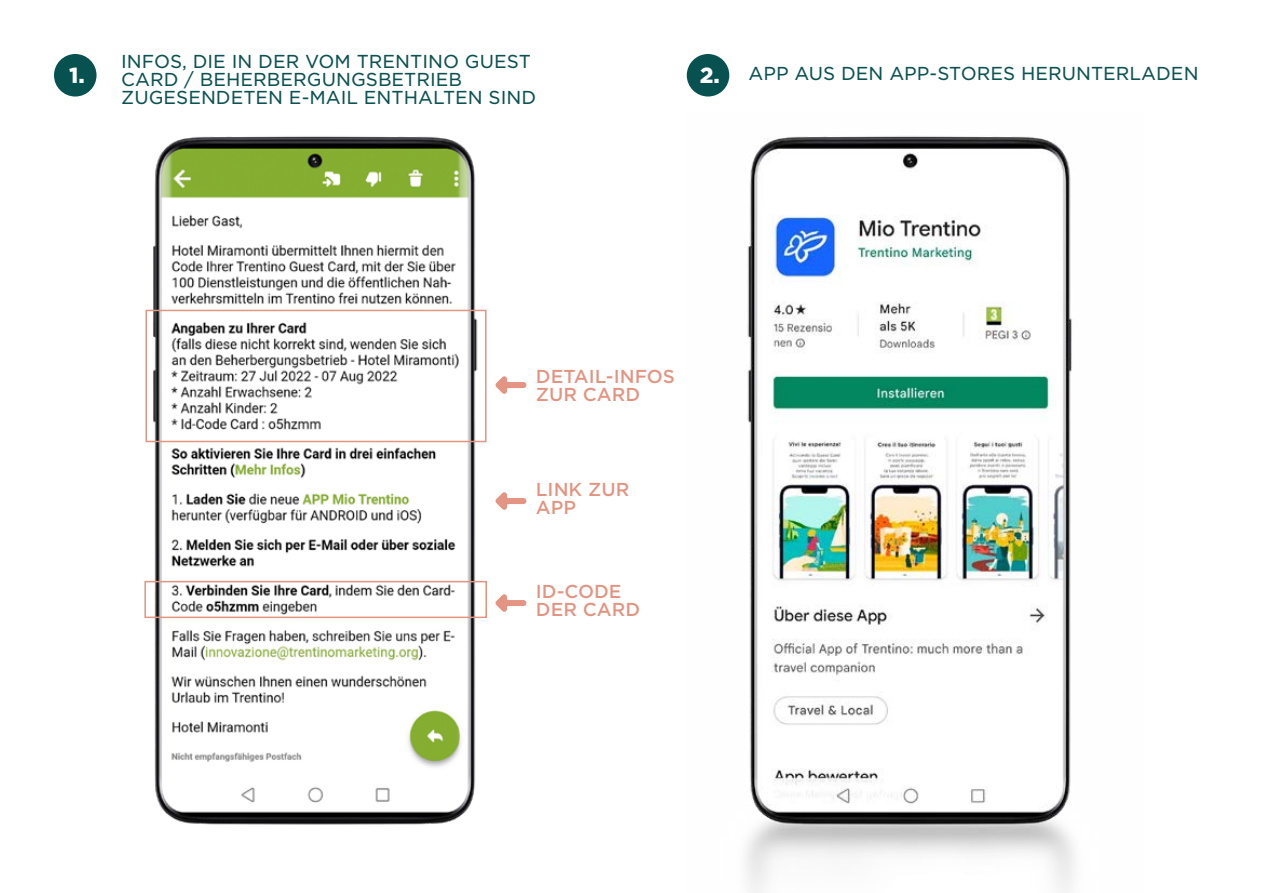
<style>
.page{position:relative;width:1263px;height:893px;background:#fff}
.page>*{position:absolute;margin:0;border:0;box-sizing:border-box;transform-origin:0 0}
.t1{font:900 21px "Gotham S Sm";color:#fff}
.t2{font:18px/18px "Gotham S Sm";color:#0c5251}
.t3{font:500 18px/18px "Gotham S Sm";color:#e29481}
</style>
<div class="page">
<img style="left:145px;top:136px;width:382px;height:689px">
<img style="left:746px;top:136px;width:329px;height:757px">
<div style="left:54px;top:54px;width:43px;height:43px;background:#075150;border-radius:50%"></div>
<div style="left:687px;top:54px;width:42px;height:43px;background:#075150;border-radius:50%"></div>
<div style="left:145px;top:310px;width:341px;height:132px;border:2px solid #e29581"></div>
<div style="left:144px;top:581px;width:343px;height:37px;border:2px solid #e29581"></div>
<svg style="left:495px;top:375px;width:31px;height:20px"></svg>
<svg style="left:495px;top:593px;width:31px;height:20px"></svg>
<svg style="left:495px;top:491px;width:31px;height:20px"></svg>
<p class="t2" style="left:121px;top:52px;width:416px">INFOS, DIE IN DER VOM TRENTINO GUEST<br>CARD / BEHERBERGUNGSBETRIEB<br>ZUGESENDETEN E-MAIL ENTHALTEN SIND</p>
<p class="t2" style="left:748px;top:64px;width:452px">APP AUS DEN APP-STORES HERUNTERLADEN</p>
<p class="t1" style="left:69px;top:60px;width:17px">1.</p>
<p class="t1" style="left:700px;top:60px;width:22px">2.</p>
<p class="t3" style="left:536px;top:367px;width:141px">DETAIL-INFOS<br>ZUR CARD</p>
<p class="t3" style="left:536px;top:480px;width:95px">LINK ZUR<br>APP</p>
<p class="t3" style="left:536px;top:582px;width:106px">ID-CODE<br>DER CARD</p>
</div>
